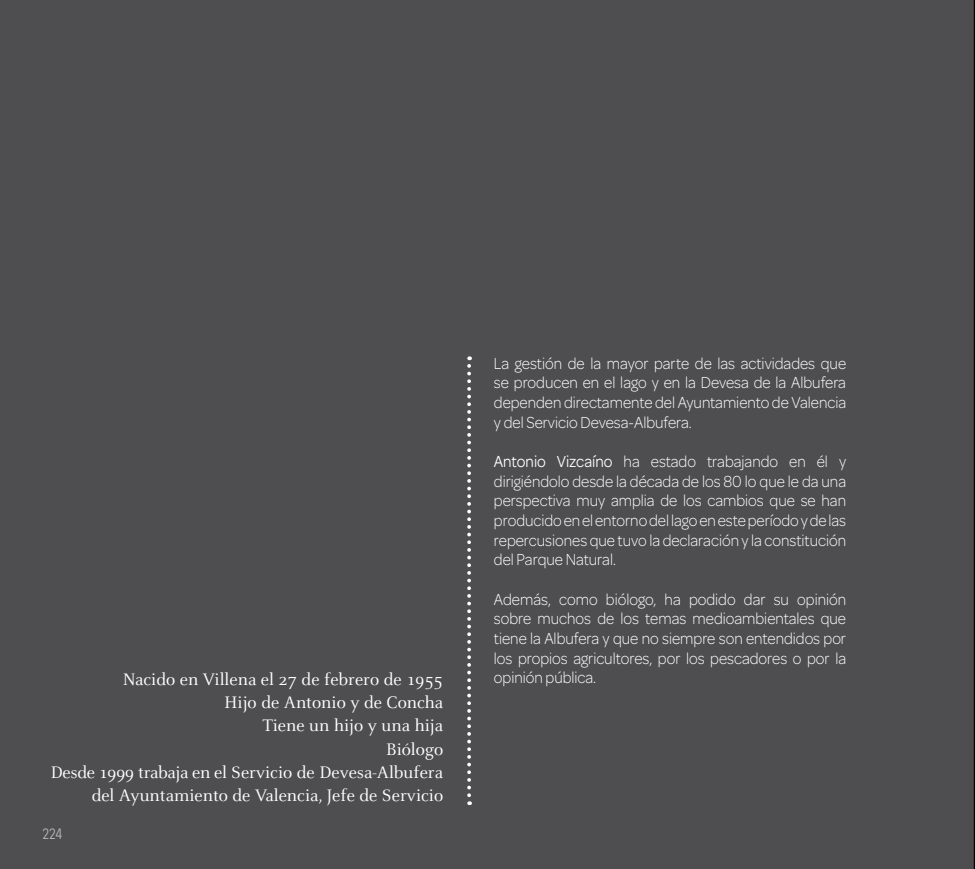
<style>
.page{position:relative;width:975px;height:869px;background:#fff}
.page>*{position:absolute;margin:0;border:0;box-sizing:border-box;transform-origin:0 0}
.t1{font:18.38px/23.2px "Celeste";color:#fff;text-align:right}
.t2{font:300 17px/19.6px "Omnes";color:#fff;text-align:justify;scale:.91 1}
.t3{font:15px "Melbourne";color:#bcbcba}
.s1{font-weight:400}
</style>
<div class="page">
<div style="left:0;top:0;width:974px;height:868px;background:#4e4d50"></div>
<svg style="left:467px;top:356px;width:4px;height:448px"></svg>
<p class="t1" style="left:51px;top:668px;width:394px">Nacido en Villena el 27 de febrero de 1955<br>Hijo de Antonio y de Concha<br>Tiene un hijo y una hija<br>Biólogo<br>Desde 1999 trabaja en el Servicio de Devesa-Albufera del Ayuntamiento de Valencia, Jefe de Servicio</p>
<p class="t3" style="left:43px;top:825px;width:22px">224</p>
<p class="t2" style="left:494px;top:353px;width:388px">La gestión de la mayor parte de las actividades que se producen en el lago y en la Devesa de la Albufera dependen directamente del Ayuntamiento de Valencia y del Servicio Devesa-Albufera.</p>
<p class="t2" style="left:494px;top:451px;width:388px"><span class="s1">Antonio Vizcaíno</span> ha estado trabajando en él y dirigiéndolo desde la década de los 80 lo que le da una perspectiva muy amplia de los cambios que se han producido en el entorno del lago en este período y de las repercusiones que tuvo la declaración y la constitución del Parque Natural.</p>
<p class="t2" style="left:494px;top:589px;width:388px">Además, como biólogo, ha podido dar su opinión sobre muchos de los temas medioambientales que tiene la Albufera y que no siempre son entendidos por los propios agricultores, por los pescadores o por la opinión pública.</p>
</div>
